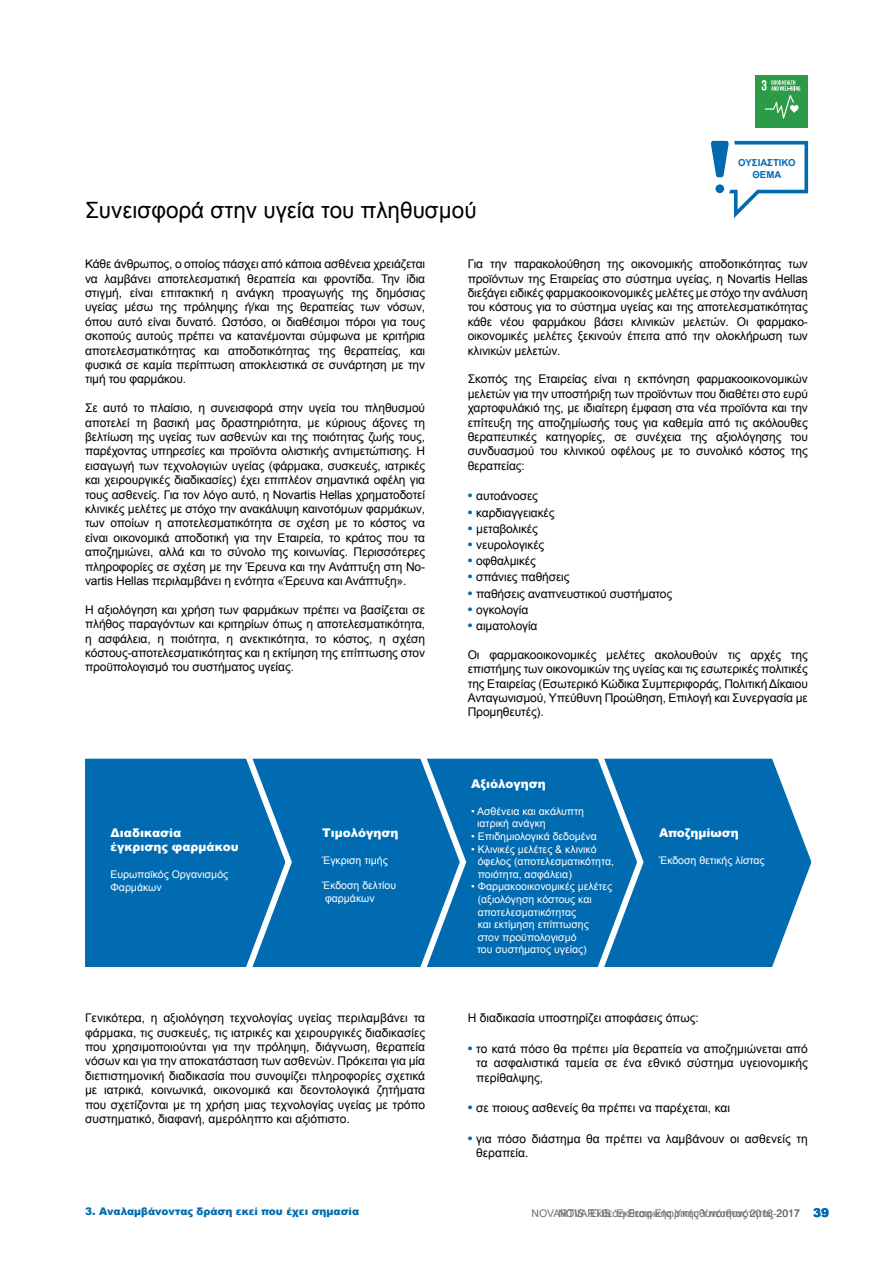
<style>
.page{position:relative;width:893px;height:1263px;background:#fff}
.page>*{position:absolute;margin:0;border:0;box-sizing:border-box;transform-origin:0 0}
.t1{font:22.5px "Arial";color:#000}
.t2{font:12px/14.4px "Arial";letter-spacing:-.01em;color:#000;text-align:justify}
.t3{font:900 12px/14.4px "Arial";color:#fff}
.t4{font:10.5px/12.6px "Arial";color:#fff}
.t5{font:10.5px "Arial";color:#6d6e71}
.t6{font:900 10.5px "Arial";color:#006bb1}
.t7{font:700 9.6px "Arial";color:#006bb1}
.s1{font-weight:700;font-size:13.5px;color:#006bb1}
.s2{font-weight:900;font-size:12px;color:#006bb1}
</style>
<div class="page">
<svg style="left:711px;top:141px;width:97px;height:77px"></svg>
<svg style="left:647px;top:758px;width:165px;height:209px;background:#1f7dba"></svg>
<div style="left:469px;top:758px;width:178px;height:209px;background:#006bb1"></div>
<div style="left:295px;top:758px;width:174px;height:209px;background:#006bb1"></div>
<svg style="left:85px;top:758px;width:210px;height:209px;background:#0970b3"></svg>
<div style="left:755px;top:75px;width:53px;height:53px;background:#2d9a47"></div>
<svg style="left:762px;top:80px;width:38px;height:39px"></svg>
<h1 class="t1" style="left:85px;top:196px;width:393px">Συνεισφορά στην υγεία του πληθυσμού</h1>
<p class="t7" style="left:738px;top:156px;width:7px">ουσιαστικο</p>
<p class="t7" style="left:752px;top:168px;width:9px">θεμα</p>
<p class="t2" style="left:85px;top:257px;width:342px">Κάθε άνθρωπος, ο οποίος πάσχει από κάποια ασθένεια χρειάζεται να λαμβάνει αποτελεσματική θεραπεία και φροντίδα. Την ίδια στιγμή, είναι επιτακτική η ανάγκη προαγωγής της δημόσιας υγείας μέσω της πρόληψης ή/και της θεραπείας των νόσων, όπου αυτό είναι δυνατό. Ωστόσο, οι διαθέσιμοι πόροι για τους σκοπούς αυτούς πρέπει να κατανέμονται σύμφωνα με κριτήρια αποτελεσματικότητας και αποδοτικότητας της θεραπείας, και φυσικά σε καμία περίπτωση αποκλειστικά σε συνάρτηση με την τιμή του φαρμάκου.</p>
<p class="t2" style="left:85px;top:401px;width:342px">Σε αυτό το πλαίσιο, η συνεισφορά στην υγεία του πληθυσμού αποτελεί τη βασική μας δραστηριότητα, με κύριους άξονες τη βελτίωση της υγείας των ασθενών και της ποιότητας ζωής τους, παρέχοντας υπηρεσίες και προϊόντα ολιστικής αντιμετώπισης. Η εισαγωγή των τεχνολογιών υγείας (φάρμακα, συσκευές, ιατρικές και χειρουργικές διαδικασίες) έχει επιπλέον σημαντικά οφέλη για τους ασθενείς. Για τον λόγο αυτό, η Novartis Hellas χρηματοδοτεί κλινικές μελέτες με στόχο την ανακάλυψη καινοτόμων φαρμάκων, των οποίων η αποτελεσματικότητα σε σχέση με το κόστος να είναι οικονομικά αποδοτική για την Εταιρεία, το κράτος που τα αποζημιώνει, αλλά και το σύνολο της κοινωνίας. Περισσότερες πληροφορίες σε σχέση με την Έρευνα και την Ανάπτυξη στη No&shy;vartis Hellas περιλαμβάνει η ενότητα «Έρευνα και Ανάπτυξη».</p>
<p class="t2" style="left:85px;top:602px;width:342px">Η αξιολόγηση και χρήση των φαρμάκων πρέπει να βασίζεται σε πλήθος παραγόντων και κριτηρίων όπως η αποτελεσματικότητα, η ασφάλεια, η ποιότητα, η ανεκτικότητα, το κόστος, η σχέση κόστους-αποτελεσματικότητας και η εκτίμηση της επίπτωσης στον προϋπολογισμό του συστήματος υγείας.</p>
<p class="t2" style="left:468px;top:257px;width:342px">Για την παρακολούθηση της οικονομικής αποδοτικότητας των προϊόντων της Εταιρείας στο σύστημα υγείας, η Novartis Hellas διεξάγει ειδικές φαρμακοοικονομικές μελέτες με στόχο την ανάλυση του κόστους για το σύστημα υγείας και της αποτελεσματικότητας κάθε νέου φαρμάκου βάσει κλινικών μελετών. Οι φαρμακο&shy;οικονομικές μελέτες ξεκινούν έπειτα από την ολοκλήρωση των κλινικών μελετών.</p>
<p class="t2" style="left:468px;top:372px;width:342px">Σκοπός της Εταιρείας είναι η εκπόνηση φαρμακοοικονομικών μελετών για την υποστήριξη των προϊόντων που διαθέτει στο ευρύ χαρτοφυλάκιό της, με ιδιαίτερη έμφαση στα νέα προϊόντα και την επίτευξη της αποζημίωσής τους για καθεμία από τις ακόλουθες θεραπευτικές κατηγορίες, σε συνέχεια της αξιολόγησης του συνδυασμού του κλινικού οφέλους με το συνολικό κόστος της θεραπείας:</p>
<p class="t2" style="left:468px;top:489px;width:72px"><span class="s1">•</span> αυτοάνοσες</p>
<p class="t2" style="left:468px;top:505px;width:88px"><span class="s1">•</span> καρδιαγγειακές</p>
<p class="t2" style="left:468px;top:521px;width:72px"><span class="s1">•</span> μεταβολικές</p>
<p class="t2" style="left:468px;top:538px;width:78px"><span class="s1">•</span> νευρολογικές</p>
<p class="t2" style="left:468px;top:554px;width:70px"><span class="s1">•</span> οφθαλμικές</p>
<p class="t2" style="left:468px;top:570px;width:103px"><span class="s1">•</span> σπάνιες παθήσεις</p>
<p class="t2" style="left:468px;top:586px;width:206px"><span class="s1">•</span> παθήσεις αναπνευστικού συστήματος</p>
<p class="t2" style="left:468px;top:602px;width:62px"><span class="s1">•</span> ογκολογία</p>
<p class="t2" style="left:468px;top:619px;width:71px"><span class="s1">•</span> αιματολογία</p>
<p class="t2" style="left:468px;top:647px;width:342px">Οι φαρμακοοικονομικές μελέτες ακολουθούν τις αρχές της επιστήμης των οικονομικών της υγείας και τις εσωτερικές πολιτικές της Εταιρείας (Εσωτερικό Κώδικα Συμπεριφοράς, Πολιτική Δίκαιου Ανταγωνισμού, Υπεύθυνη Προώθηση, Επιλογή και Συνεργασία με Προμηθευτές).</p>
<p class="t3" style="left:111px;top:825px;width:130px">Διαδικασία έγκρισης φαρμάκου</p>
<p class="t4" style="left:111px;top:868px;width:119px">Ευρωπαϊκός Οργανισμός<br>Φαρμάκων</p>
<p class="t3" style="left:322px;top:825px;width:78px">Τιμολόγηση</p>
<p class="t4" style="left:322px;top:854px;width:67px">Έγκριση τιμής</p>
<p class="t4" style="left:322px;top:879px;width:76px">Έκδοση δελτίου φαρμάκων</p>
<p class="t3" style="left:471px;top:776px;width:76px">Αξιόλογηση</p>
<p class="t4" style="left:477px;top:805px;width:108px;text-indent:-6px">• Ασθένεια και ακάλυπτη ιατρική ανάγκη</p>
<p class="t4" style="left:471px;top:830px;width:127px">• Επιδημιολογικά δεδομένα</p>
<p class="t4" style="left:478px;top:843px;width:138px;text-indent:-7px">• Κλινικές μελέτες &amp; κλινικό όφελος (αποτελεσματικότητα, ποιότητα, ασφάλεια)</p>
<p class="t4" style="left:477px;top:880px;width:137px;text-indent:-6px">• Φαρμακοοικονομικές μελέτες (αξιολόγηση κόστους και αποτελεσματικότητας<br>και εκτίμηση επίπτωσης<br>στον προϋπολογισμό<br>του συστήματος υγείας)</p>
<p class="t3" style="left:659px;top:825px;width:81px">Αποζημίωση</p>
<p class="t4" style="left:659px;top:854px;width:107px">Έκδοση θετικής λίστας</p>
<p class="t2" style="left:85px;top:1011px;width:342px">Γενικότερα, η αξιολόγηση τεχνολογίας υγείας περιλαμβάνει τα φάρμακα, τις συσκευές, τις ιατρικές και χειρουργικές διαδικασίες που χρησιμοποιούνται για την πρόληψη, διάγνωση, θεραπεία νόσων και για την αποκατάσταση των ασθενών. Πρόκειται για μία διεπιστημονική διαδικασία που συνοψίζει πληροφορίες σχετικά με ιατρικά, κοινωνικά, οικονομικά και δεοντολογικά ζητήματα που σχετίζονται με τη χρήση μιας τεχνολογίας υγείας με τρόπο συστηματικό, διαφανή, αμερόληπτο και αξιόπιστο.</p>
<p class="t2" style="left:468px;top:1011px;width:233px">Η διαδικασία υποστηρίζει αποφάσεις όπως:</p>
<p class="t2" style="left:476px;top:1041px;width:333px;text-indent:-8px"><span class="s1">•</span> το κατά πόσο θα πρέπει μία θεραπεία να αποζημιώνεται από τα ασφαλιστικά ταμεία σε ένα εθνικό σύστημα υγειονομικής περίθαλψης,</p>
<p class="t2" style="left:468px;top:1101px;width:264px"><span class="s1">•</span> σε ποιους ασθενείς θα πρέπει να παρέχεται, και</p>
<p class="t2" style="left:476px;top:1131px;width:333px;text-indent:-8px"><span class="s1">•</span> για πόσο διάστημα θα πρέπει να λαμβάνουν οι ασθενείς τη θεραπεία.</p>
<p class="t6" style="left:85px;top:1204px;width:276px">3. Αναλαμβάνοντας δράση εκεί που έχει σημασία</p>
<p class="t5" style="left:558px;top:1207px;width:272px">novartis Έκθεση Εταιρικής Υπευθυνότητας 2017 <span class="s2">39</span></p>
<p class="t5" style="left:532px;top:1207px;width:246px">novartis Έκθεση Εταιρικής Υπευθυνότητας 2016-</p>
</div>
